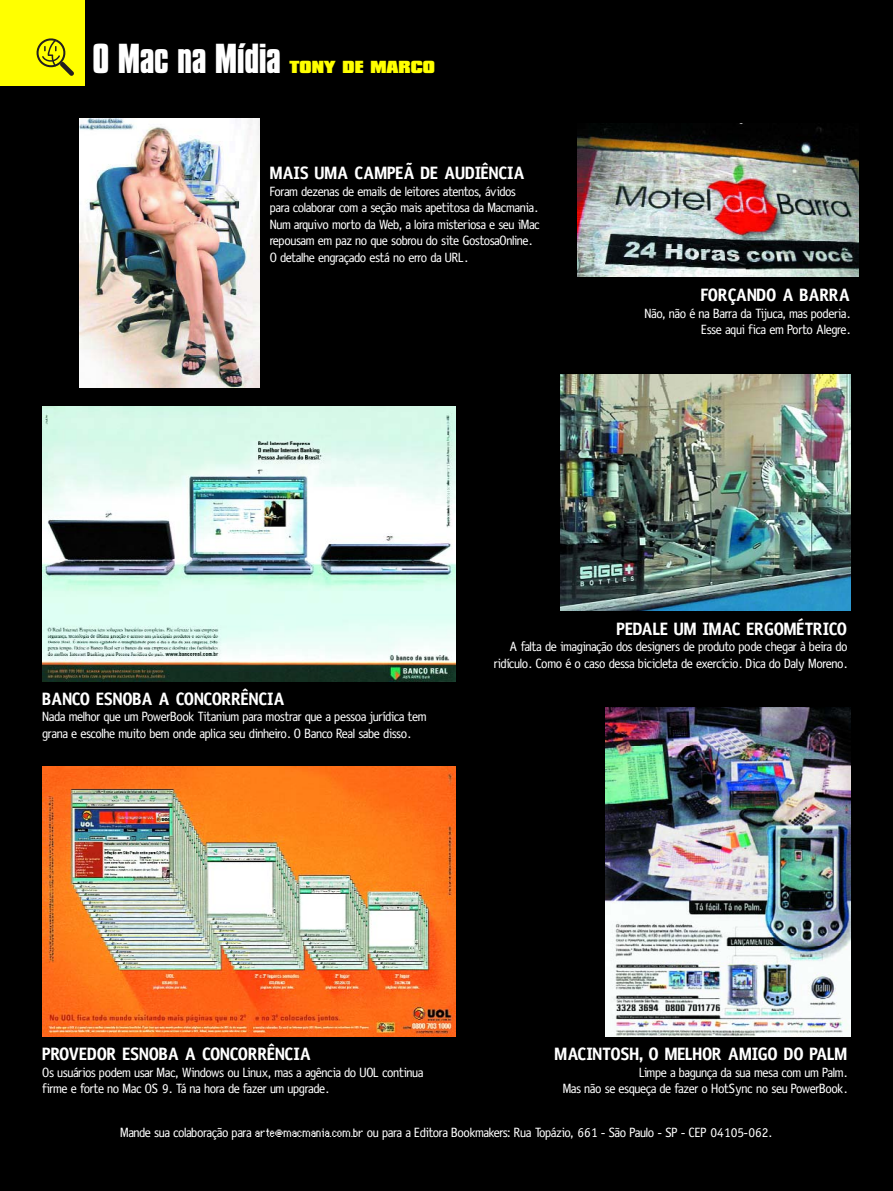
<style>
.page{position:relative;width:893px;height:1191px;background:#fff}
.page>*{position:absolute;margin:0;border:0;box-sizing:border-box;transform-origin:0 0}
.t1{font:700 36px "Compacta BT";letter-spacing:-.015em;color:#fff}
.t2{font:700 18px "Obscena";color:#fff}
.t3{font:900 15px "Compacta BT";color:#ff0}
.t4{font:13.5px/16.5px "Obscena";color:#fff;text-align:right}
.s1{font-family:"Genoveva"}
</style>
<div class="page">
<div style="left:0;top:0;width:892px;height:1191px;background:#000"></div>
<div style="left:0;top:0;width:85px;height:86px;background:#ff0"></div>
<svg style="left:36px;top:38px;width:38px;height:38px"></svg>
<img style="left:43px;top:766px;width:412px;height:270px">
<img style="left:560px;top:374px;width:290px;height:237px">
<img style="left:605px;top:707px;width:245px;height:329px">
<img style="left:79px;top:119px;width:180px;height:269px">
<img style="left:43px;top:407px;width:412px;height:274px">
<img style="left:577px;top:123px;width:281px;height:153px">
<h1 class="t1" style="left:93px;top:43px;width:190px">O Mac na Mídia</h1>
<p class="t3" style="left:289px;top:60px;width:147px">TONY DE MARCO</p>
<h2 class="t2" style="left:270px;top:167px;width:256px">MAIS UMA CAMPEÃ DE AUDIÊNCIA</h2>
<p class="t4" style="left:270px;top:185px;width:271px;text-align:left">Foram dezenas de emails de leitores atentos, ávidos<br>para colaborar com a seção mais apetitosa da Macmania.<br>Num arquivo morto da Web, a loira misteriosa e seu iMac repousam em paz no que sobrou do site GostosaOnline.<br>O detalhe engraçado está no erro da URL.</p>
<h2 class="t2" style="left:701px;top:289px;width:151px">FORÇANDO A BARRA</h2>
<p class="t4" style="left:645px;top:306px;width:207px">Não, não é na Barra da Tijuca, mas poderia.<br>Esse aqui fica em Porto Alegre.</p>
<h2 class="t2" style="left:43px;top:693px;width:244px">BANCO ESNOBA A CONCORRÊNCIA</h2>
<p class="t4" style="left:43px;top:710px;width:385px;text-align:left">Nada melhor que um PowerBook Titanium para mostrar que a pessoa jurídica tem grana e escolhe muito bem onde aplica seu dinheiro. O Banco Real sabe disso.</p>
<h2 class="t2" style="left:617px;top:622px;width:232px">PEDALE UM IMAC ERGOMÉTRICO</h2>
<p class="t4" style="left:494px;top:640px;width:355px">A falta de imaginação dos designers de produto pode chegar à beira do ridículo. Como é o caso dessa bicicleta de exercício. Dica do Daly Moreno.</p>
<h2 class="t2" style="left:43px;top:1048px;width:270px">PROVEDOR ESNOBA A CONCORRÊNCIA</h2>
<p class="t4" style="left:43px;top:1065px;width:382px;text-align:left">Os usuários podem usar Mac, Windows ou Linux, mas a agência do UOL continua firme e forte no Mac OS 9. Tá na hora de fazer um upgrade.</p>
<h2 class="t2" style="left:555px;top:1048px;width:294px">MACINTOSH, O MELHOR AMIGO DO PALM</h2>
<p class="t4" style="left:563px;top:1065px;width:286px">Limpe a bagunça da sua mesa com um Palm.<br>Mas não se esqueça de fazer o HotSync no seu PowerBook.</p>
<p class="t4" style="left:121px;top:1126px;width:653px">Mande sua colaboração para <span class="s1">arte@macmania.com.br</span> ou para a Editora Bookmakers: Rua Topázio, 661 - São Paulo - SP - CEP 04105-062.</p>
</div>
